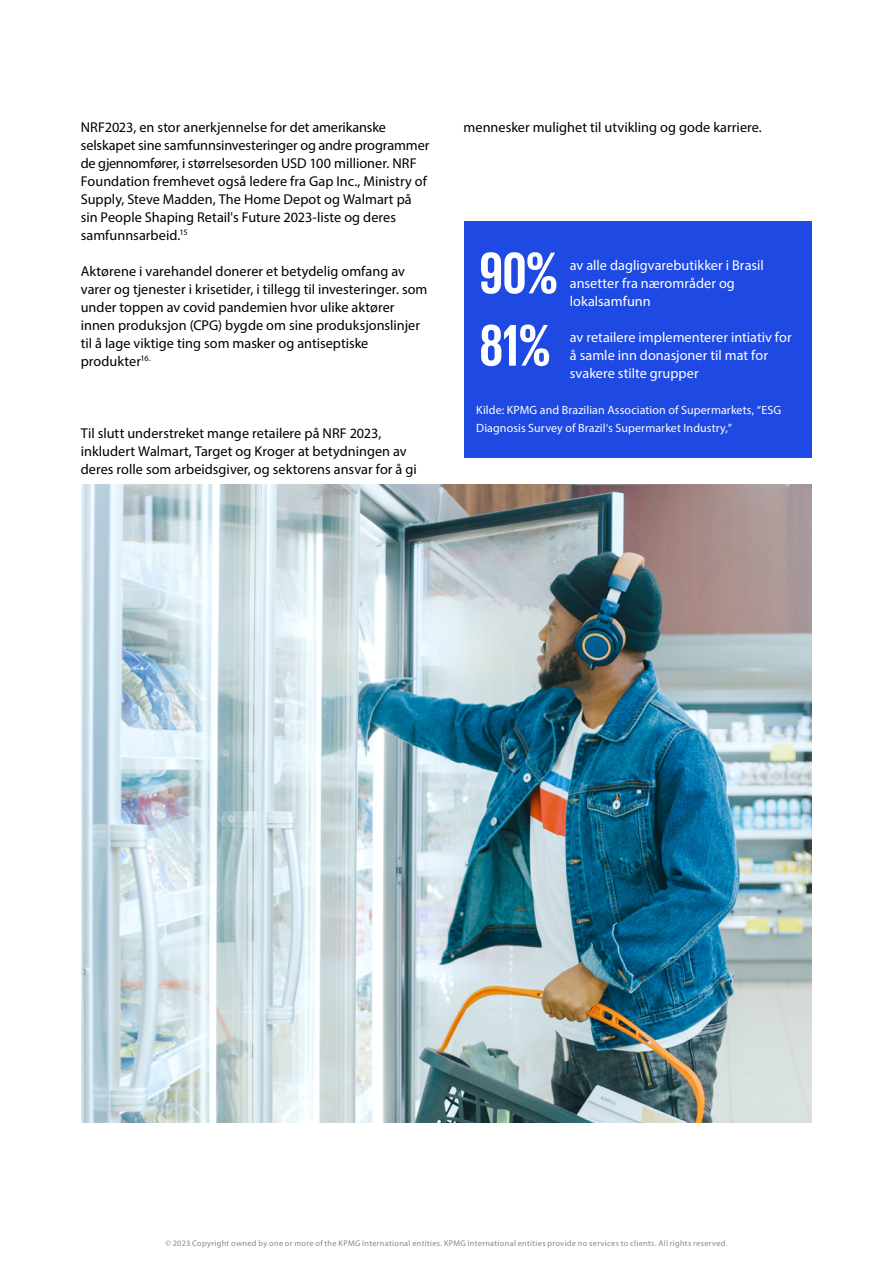
<style>
.page{position:relative;width:893px;height:1263px;background:#fff}
.page>*{position:absolute;margin:0;border:0;box-sizing:border-box;transform-origin:0 0}
.t1{font:700 60px/72.3px "KPMG";color:#fff}
.t2{font:14.25px/18px "Myriad Pro";color:#000}
.t3{font:14.25px/18px "Myriad Pro";color:#fff}
.t4{font:12px/18px "Myriad Pro";letter-spacing:.01em;color:#fff}
.t5{font:8.25px "Myriad Pro";letter-spacing:.04em;color:#878787}
</style>
<div class="page">
<div style="left:464px;top:221px;width:347px;height:237px;background:#1e49e2"></div>
<img style="left:81px;top:485px;width:731px;height:638px">
<p class="t2" style="left:81px;top:118px;width:350px">NRF2023, en stor anerkjennelse for det amerikanske selskapet sine samfunnsinvesteringer og andre programmer de gjennomfører, i størrelsesorden USD 100 millioner. NRF Foundation fremhevet også ledere fra Gap Inc., Ministry of Supply, Steve Madden, The Home Depot og Walmart på sin People Shaping Retail's Future 2023-liste og deres samfunnsarbeid.<sup>15</sup></p>
<p class="t2" style="left:81px;top:262px;width:348px">Aktørene i varehandel donerer et betydelig omfang av varer og tjenester i krisetider, i tillegg til investeringer. som under toppen av covid pandemien hvor ulike aktører innen produksjon (CPG) bygde om sine produksjonslinjer til å lage viktige ting som masker og antiseptiske produkter<sup>16.</sup></p>
<p class="t2" style="left:81px;top:424px;width:337px">Til slutt understreket mange retailere på NRF 2023, inkludert Walmart, Target og Kroger at betydningen av deres rolle som arbeidsgiver, og sektorens ansvar for å gi</p>
<p class="t2" style="left:463px;top:118px;width:300px">mennesker mulighet til utvikling og gode karriere.</p>
<h1 class="t1" style="left:479px;top:235px;width:80px">90%<br>81%</h1>
<p class="t3" style="left:570px;top:256px;width:195px">av alle dagligvarebutikker i Brasil ansetter fra nærområder og lokalsamfunn</p>
<p class="t3" style="left:570px;top:328px;width:223px">av retailere implementerer intiativ for å samle inn donasjoner til mat for svakere stilte grupper</p>
<p class="t4" style="left:476px;top:401px;width:306px">Kilde: KPMG and Brazilian Association of Supermarkets, “ESG<br>Diagnosis Survey of Brazil‘s Supermarket Industry,”</p>
<p class="t5" style="left:165px;top:1238px;width:564px">© 2023 Copyright owned by one or more of the KPMG International entities. KPMG International entities provide no services to clients. All rights reserved.</p>
</div>
